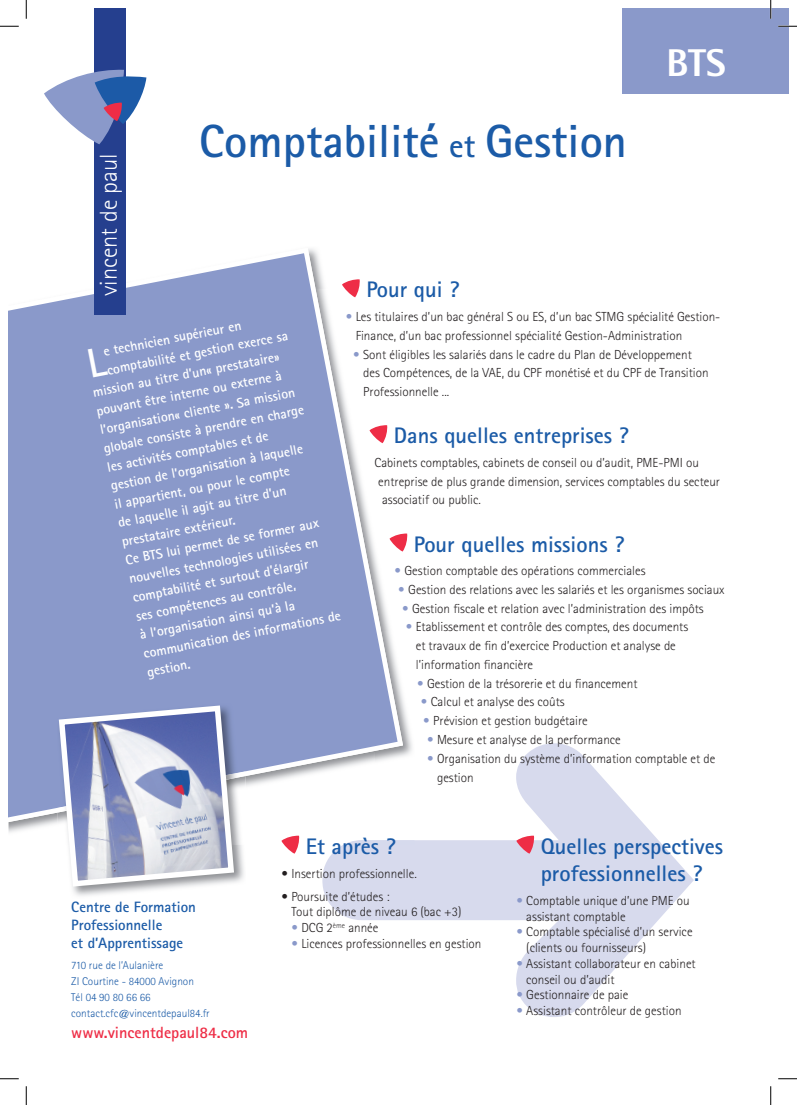
<style>
.page{position:relative;width:797px;height:1105px;background:#fff}
.page>*{position:absolute;margin:0;border:0;box-sizing:border-box;transform-origin:0 0}
.t1{font:700 46.5px "Rotis Sans Serif";color:#1b5ba7}
.t2{font:800 38.75px "Rotis Semi Sans";color:#fff}
.t3{font:300 24.38px "Rotis Sans Serif";color:#fff}
.t4{font:700 22.5px/27px "Rotis Sans Serif";color:#1b5ba7}
.t5{font:700 16.25px "Rotis Sans Serif";color:#ee2d46}
.t6{font:700 15px/18px "Rotis Sans Serif";color:#1b5ba7}
.t7{font:700 13.75px "Rotis Sans Serif";color:#fff}
.t8{font:300 13.12px/18.8px "Rotis Sans Serif";color:#231f20}
.t9{font:300 11.25px/16px "Rotis Sans Serif";color:#1b5ba7}
.s1{font-size:32.88px}
.s2{font-weight:400;color:#8a99ca}
.s3{font-weight:400}
</style>
<div class="page">
<svg style="left:322px;top:743px;width:372px;height:274px"></svg>
<img style="left:375px;top:700px;width:39px;height:140px">
<img style="left:299px;top:833px;width:76px;height:12px">
<img style="left:343px;top:840px;width:71px;height:5px">
<svg style="left:9px;top:249px;width:394px;height:584px;fill:#8a99ca"></svg>
<div style="left:94px;top:9px;width:32px;height:306px;background:#253f8e"></div>
<svg style="left:44px;top:69px;width:102px;height:75px"></svg>
<img style="left:73px;top:813px;width:173px;height:83px">
<img style="left:237px;top:704px;width:9px;height:67px">
<img style="left:237px;top:771px;width:9px;height:42px">
<svg style="left:56px;top:702px;width:181px;height:187px"></svg>
<svg style="left:342px;top:279px;width:18px;height:18px"></svg>
<svg style="left:369px;top:425px;width:18px;height:18px"></svg>
<svg style="left:389px;top:533px;width:18px;height:18px"></svg>
<svg style="left:281px;top:835px;width:18px;height:19px"></svg>
<svg style="left:516px;top:835px;width:18px;height:19px"></svg>
<div style="left:622px;top:9px;width:166px;height:85px;background:#8a99ca"></div>
<svg style="left:0;top:25px;width:19px;height:2px"></svg>
<svg style="left:778px;top:25px;width:19px;height:2px"></svg>
<svg style="left:0;top:1078px;width:19px;height:1px"></svg>
<svg style="left:778px;top:1078px;width:19px;height:1px"></svg>
<svg style="left:25px;top:0;width:2px;height:19px"></svg>
<svg style="left:25px;top:1086px;width:2px;height:19px"></svg>
<svg style="left:770px;top:0;width:1px;height:19px"></svg>
<svg style="left:770px;top:1086px;width:1px;height:19px"></svg>
<svg style="left:88px;top:347px;width:20px;height:31px"></svg>
<h2 class="t2" style="left:666px;top:38px;width:61px">BTS</h2>
<h1 class="t1" style="left:199px;top:112px;width:429px">Comptabilité <span class="s1">et</span> Gestion</h1>
<h3 class="t3" style="left:95px;top:296px;width:144px;rotate:-90deg">vincent de paul</h3>
<h3 class="t4" style="left:366px;top:276px;width:94px">Pour qui ?</h3>
<p class="t8" style="left:356px;top:307px;width:366px;text-indent:-10px"><span class="s2">•</span> Les titulaires d’un bac général S ou ES, d’un bac STMG spécialité Gestion-<br>Finance, d’un bac professionnel spécialité Gestion-Administration</p>
<p class="t8" style="left:363px;top:345px;width:347px;text-indent:-10px"><span class="s2">•</span> Sont éligibles les salariés dans le cadre du Plan de Développement des Compétences, de la VAE, du CPF monétisé et du CPF de Transition<br>Professionnelle ...</p>
<h3 class="t4" style="left:394px;top:422px;width:236px">Dans quelles entreprises ?</h3>
<p class="t8" style="left:374px;top:453px;width:347px">Cabinets comptables, cabinets de conseil ou d’audit, PME-PMI ou entreprise de plus grande dimension, services comptables du secteur associatif ou public.</p>
<h3 class="t4" style="left:414px;top:530px;width:212px">Pour quelles missions ?</h3>
<p class="t8" style="left:394px;top:561px;width:253px"><span class="s2">•</span> Gestion comptable des opérations commerciales</p>
<p class="t8" style="left:398px;top:580px;width:328px"><span class="s2">•</span> Gestion des relations avec les salariés et les organismes sociaux</p>
<p class="t8" style="left:402px;top:599px;width:303px"><span class="s2">•</span> Gestion fiscale et relation avec l’administration des impôts</p>
<p class="t8" style="left:416px;top:618px;width:274px;text-indent:-10px"><span class="s2">•</span> Etablissement et contrôle des comptes, des documents et travaux de fin d’exercice Production et analyse de l’information financière</p>
<p class="t8" style="left:417px;top:674px;width:222px"><span class="s2">•</span> Gestion de la trésorerie et du financement</p>
<p class="t8" style="left:421px;top:693px;width:145px"><span class="s2">•</span> Calcul et analyse des coûts</p>
<p class="t8" style="left:423px;top:711px;width:166px"><span class="s2">•</span> Prévision et gestion budgétaire</p>
<p class="t8" style="left:427px;top:730px;width:195px"><span class="s2">•</span> Mesure et analyse de la performance</p>
<p class="t8" style="left:437px;top:749px;width:280px;text-indent:-10px"><span class="s2">•</span> Organisation du système d’information comptable et de gestion</p>
<p class="t7" style="left:102px;top:343px;width:142px;rotate:-11deg">e technicien supérieur en</p>
<p class="t7" style="left:106px;top:362px;width:185px;rotate:-11deg">comptabilité et gestion exerce sa</p>
<p class="t7" style="left:91px;top:384px;width:191px;rotate:-11deg">mission au titre d’un« prestataire»</p>
<p class="t7" style="left:95px;top:402px;width:190px;rotate:-11deg">pouvant être interne ou externe à</p>
<p class="t7" style="left:98px;top:421px;width:200px;rotate:-11deg">l’organisation« cliente ». Sa mission</p>
<p class="t7" style="left:102px;top:440px;width:205px;rotate:-11deg">globale consiste à prendre en charge</p>
<p class="t7" style="left:106px;top:458px;width:165px;rotate:-11deg">les activités comptables et de</p>
<p class="t7" style="left:109px;top:477px;width:197px;rotate:-11deg">gestion de l’organisation à laquelle</p>
<p class="t7" style="left:113px;top:496px;width:180px;rotate:-11deg">il appartient, ou pour le compte</p>
<p class="t7" style="left:117px;top:514px;width:173px;rotate:-11deg">de laquelle il agit au titre d’un</p>
<p class="t7" style="left:120px;top:533px;width:117px;rotate:-11deg">prestataire extérieur.</p>
<p class="t7" style="left:124px;top:552px;width:198px;rotate:-11deg">Ce BTS lui permet de se former aux</p>
<p class="t7" style="left:127px;top:570px;width:194px;rotate:-11deg">nouvelles technologies utilisées en</p>
<p class="t7" style="left:131px;top:589px;width:180px;rotate:-11deg">comptabilité et surtout d’élargir</p>
<p class="t7" style="left:135px;top:608px;width:164px;rotate:-11deg">ses compétences au contrôle,</p>
<p class="t7" style="left:138px;top:626px;width:159px;rotate:-11deg">à l’organisation ainsi qu’à la</p>
<p class="t7" style="left:142px;top:645px;width:202px;rotate:-11deg">communication des informations de</p>
<p class="t7" style="left:146px;top:664px;width:45px;rotate:-11deg">gestion.</p>
<p class="t6" style="left:71px;top:897px;width:126px">Centre de Formation<br>Professionnelle<br>et d’Apprentissage</p>
<p class="t9" style="left:71px;top:957px;width:140px">710 rue de l’Aulanière<br>ZI Courtine - 84000 Avignon<br>Tél 04 90 80 66 66 contact.cfc@vincentdepaul84.fr</p>
<p class="t5" style="left:71px;top:1023px;width:178px">www.vincentdepaul84.com</p>
<h3 class="t4" style="left:306px;top:832px;width:91px">Et après ?</h3>
<p class="t8" style="left:281px;top:864px;width:137px"><span class="s3">•</span> Insertion professionnelle.</p>
<p class="t8" style="left:291px;top:888px;width:172px;line-height:15.8px;text-indent:-10px"><span class="s3">•</span> Poursuite d’études :<br>Tout diplôme de niveau 6 (bac +3)</p>
<p class="t8" style="left:291px;top:918px;width:89px"><span class="s2">•</span> DCG 2<sup>ème</sup> année</p>
<p class="t8" style="left:291px;top:934px;width:192px"><span class="s2">•</span> Licences professionnelles en gestion</p>
<h3 class="t4" style="left:540px;top:832px;width:184px">Quelles perspectives professionnelles ?</h3>
<p class="t8" style="left:526px;top:892px;width:165px;line-height:15.8px;text-indent:-10px"><span class="s2">•</span> Comptable unique d’une PME ou assistant comptable</p>
<p class="t8" style="left:526px;top:924px;width:168px;line-height:15.8px;text-indent:-10px"><span class="s2">•</span> Comptable spécialisé d’un service (clients ou fournisseurs)</p>
<p class="t8" style="left:526px;top:955px;width:171px;line-height:15.8px;text-indent:-10px"><span class="s2">•</span> Assistant collaborateur en cabinet conseil ou d’audit</p>
<p class="t8" style="left:516px;top:985px;width:114px"><span class="s2">•</span> Gestionnaire de paie</p>
<p class="t8" style="left:516px;top:1001px;width:167px"><span class="s2">•</span> Assistant contrôleur de gestion</p>
</div>
